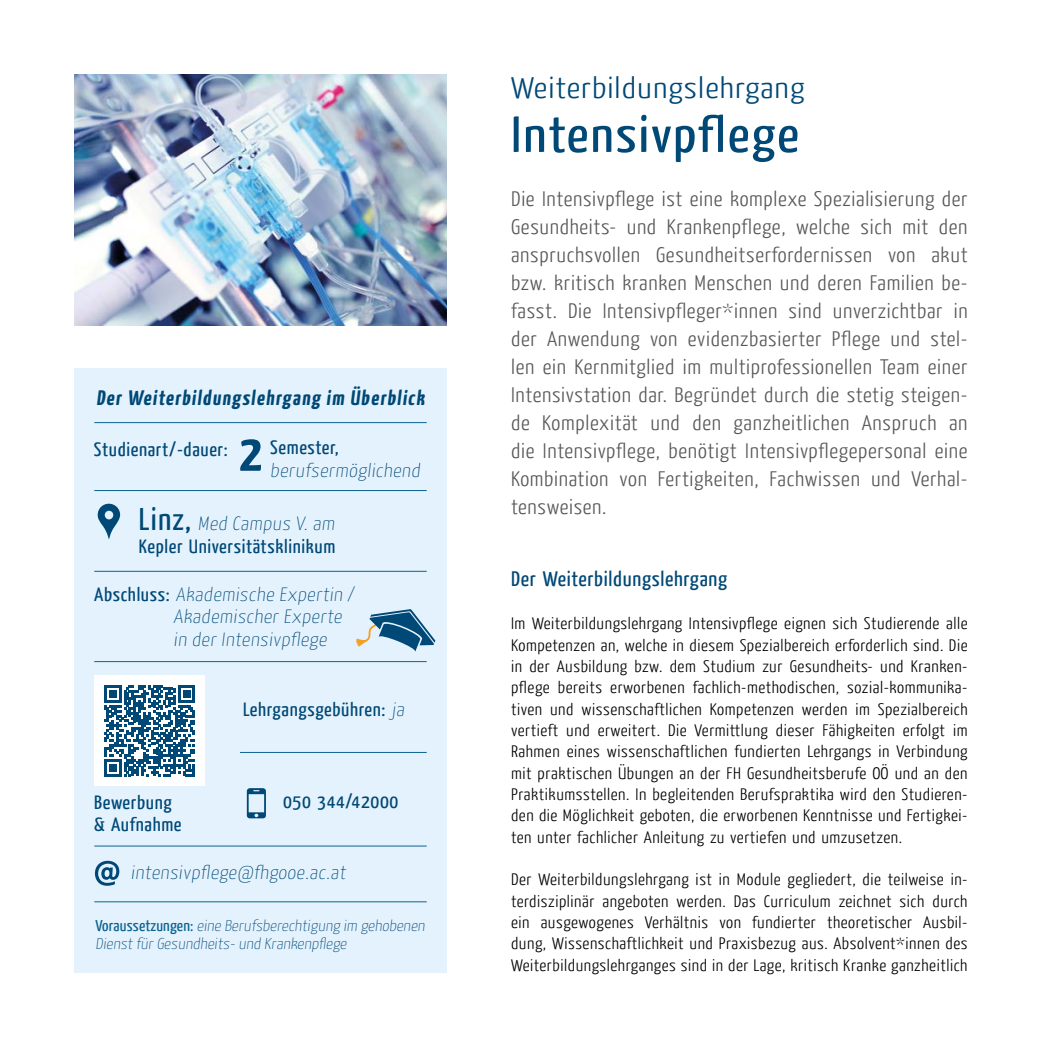
<style>
.page{position:relative;width:1042px;height:1042px;background:#fff}
.page>*{position:absolute;margin:0;border:0;box-sizing:border-box;transform-origin:0 0}
.p_-_Infobox_-_regular{font:700 52.5px "Yanone Kaffeesatz";color:#004876;scale:1.1 1}
.H1_-_Innenteil{font:50.75px "Yanone Kaffeesatz";letter-spacing:.03em;color:#004876;scale:1.2 1}
.H1_-_Innenteil-2{font:300 29.75px "Yanone Kaffeesatz";letter-spacing:.03em;color:#004876;scale:1.2 1}
.p_-_Einleitung{font:300 21px/28px "Yanone Kaffeesatz";letter-spacing:.03em;color:#575756;text-align:justify;scale:1.1 1}
.h2_-_Infobox{font:700 21px "Yanone Kaffeesatz";color:#004876;scale:1.1 1}
.H2_-_Zwischentitel{font:21px "Yanone Kaffeesatz";letter-spacing:.03em;color:#004876;scale:1.1 1}
.p_-_Infobox_-_regular-2{font:100 19.25px/22.8px "Yanone Kaffeesatz";letter-spacing:.03em;color:#004876;scale:1.1 1}
.p_-_Infobox_-_regular-3{font:19.25px/22.8px "Yanone Kaffeesatz";letter-spacing:.03em;color:#004876;scale:1.1 1}
.p_-_Fließtext{font:300 16.62px/21.3px "Yanone Kaffeesatz";letter-spacing:.03em;color:#000;text-align:justify;scale:1.1 1}
.p-_Infobox_Voraussetzungen{font:100 15.75px/17.5px "Yanone Kaffeesatz";color:#004876;scale:1.1 1}
.s1{font-weight:400}
.s2{font-size:31.5px}
.s3{font-weight:100}
.s4{font-weight:400;color:#0b638f}
</style>
<div class="page">
<img style="left:74px;top:99px;width:372px;height:226px">
<svg style="left:74px;top:74px;width:372px;height:25px;background:#afbfd1"></svg>
<div style="left:74px;top:368px;width:372px;height:604px;background:#e4f2fd"></div>
<svg style="left:98px;top:504px;width:22px;height:35px"></svg>
<hr style="left:94px;top:422px;width:333px;height:1px;background:#0b638f">
<hr style="left:94px;top:490px;width:333px;height:1px;background:#0b638f">
<hr style="left:94px;top:571px;width:333px;height:1px;background:#0b638f">
<hr style="left:94px;top:661px;width:333px;height:1px;background:#0b638f">
<hr style="left:240px;top:752px;width:187px;height:1px;background:#0b638f">
<hr style="left:94px;top:845px;width:333px;height:1px;background:#0b638f">
<hr style="left:94px;top:901px;width:333px;height:1px;background:#0b638f">
<svg style="left:356px;top:609px;width:79px;height:43px"></svg>
<svg style="left:247px;top:788px;width:19px;height:30px"></svg>
<svg style="left:95px;top:861px;width:24px;height:25px"></svg>
<div style="left:94px;top:675px;width:111px;height:111px;background:#fff"></div>
<svg style="left:104px;top:685px;width:91px;height:91px"></svg>
<h2 class="h2_-_Infobox" style="left:96px;top:385px;width:303px">Der Weiterbildungslehrgang im Überblick</h2>
<p class="p_-_Infobox_-_regular" style="left:239px;top:420px;width:22px">2</p>
<p class="p_-_Infobox_-_regular-3" style="left:94px;top:437px;width:123px">Studienart/-dauer:</p>
<p class="p_-_Infobox_-_regular-2" style="left:270px;top:435px;width:140px"><span class="s1">Semester, </span>berufsermöglichend</p>
<p class="p_-_Infobox_-_regular-3" style="left:139px;top:511px;width:182px"><span class="s2">Linz,</span> <span class="s3">Med Campus V. am<br></span>Kepler Universitätsklinikum</p>
<p class="p_-_Infobox_-_regular-2" style="left:174px;top:582px;width:168px;text-indent:-79px"><span class="s1">Abschluss:</span> Akademische Expertin /<br>Akademischer Experte in der Intensivpflege</p>
<p class="p_-_Infobox_-_regular-3" style="left:243px;top:697px;width:150px">Lehrgangsgebühren: <span class="s3">ja</span></p>
<p class="p_-_Infobox_-_regular-3" style="left:283px;top:789px;width:106px">050 344/42000</p>
<p class="p_-_Infobox_-_regular-3" style="left:94px;top:790px;width:81px">Bewerbung &amp; Aufnahme</p>
<p class="p_-_Infobox_-_regular-2" style="left:131px;top:860px;width:199px">intensivpflege@fhgooe.ac.at</p>
<p class="p-_Infobox_Voraussetzungen" style="left:95px;top:916px;width:303px"><span class="s4">Voraussetzungen:</span> eine Berufsberechtigung im gehobenen<br>Dienst für Gesundheits- und Krankenpflege</p>
<h1 class="H1_-_Innenteil-2" style="left:511px;top:69px;width:246px">Weiterbildungslehrgang</h1>
<h1 class="H1_-_Innenteil" style="left:511px;top:102px;width:241px">Intensivpflege</h1>
<p class="p_-_Einleitung" style="left:511px;top:184px;width:416px">Die Intensivpflege ist eine komplexe Spezialisierung der Gesundheits- und Krankenpflege, welche sich mit den anspruchsvollen Gesundheitserfordernissen von akut bzw. kritisch kranken Menschen und deren Familien be&shy;fasst. Die Intensivpfleger*innen sind unverzichtbar in der Anwendung von evidenzbasierter Pflege und stel&shy;len ein Kernmitglied im multiprofessionellen Team einer Intensivstation dar. Begründet durch die stetig steigen&shy;de Komplexität und den ganzheitlichen Anspruch an die Intensivpflege, benötigt Intensivpflegepersonal eine Kombination von Fertigkeiten, Fachwissen und Verhal&shy;tensweisen.</p>
<h2 class="H2_-_Zwischentitel" style="left:511px;top:566px;width:198px">Der Weiterbildungslehrgang</h2>
<p class="p_-_Fließtext" style="left:511px;top:612px;width:416px">Im Weiterbildungslehrgang Intensivpflege eignen sich Studierende alle Kompetenzen an, welche in diesem Spezialbereich erforderlich sind. Die in der Ausbildung bzw. dem Studium zur Gesundheits- und Kranken&shy;pflege bereits erworbenen fachlich-methodischen, sozial-kommunika&shy;tiven und wissenschaftlichen Kompetenzen werden im Spezialbereich vertieft und erweitert. Die Vermittlung dieser Fähigkeiten erfolgt im Rahmen eines wissenschaftlichen fundierten Lehrgangs in Verbindung mit praktischen Übungen an der FH Gesundheitsberufe OÖ und an den Praktikumsstellen. In begleitenden Berufspraktika wird den Studieren&shy;den die Möglichkeit geboten, die erworbenen Kenntnisse und Fertigkei&shy;ten unter fachlicher Anleitung zu vertiefen und umzusetzen.</p>
<p class="p_-_Fließtext" style="left:511px;top:868px;width:416px">Der Weiterbildungslehrgang ist in Module gegliedert, die teilweise in&shy;terdisziplinär angeboten werden. Das Curriculum zeichnet sich durch ein ausgewogenes Verhältnis von fundierter theoretischer Ausbil&shy;dung, Wissenschaftlichkeit und Praxisbezug aus. Absolvent*innen des Weiterbildungslehrganges sind in der Lage, kritisch Kranke ganzheitlich</p>
</div>
